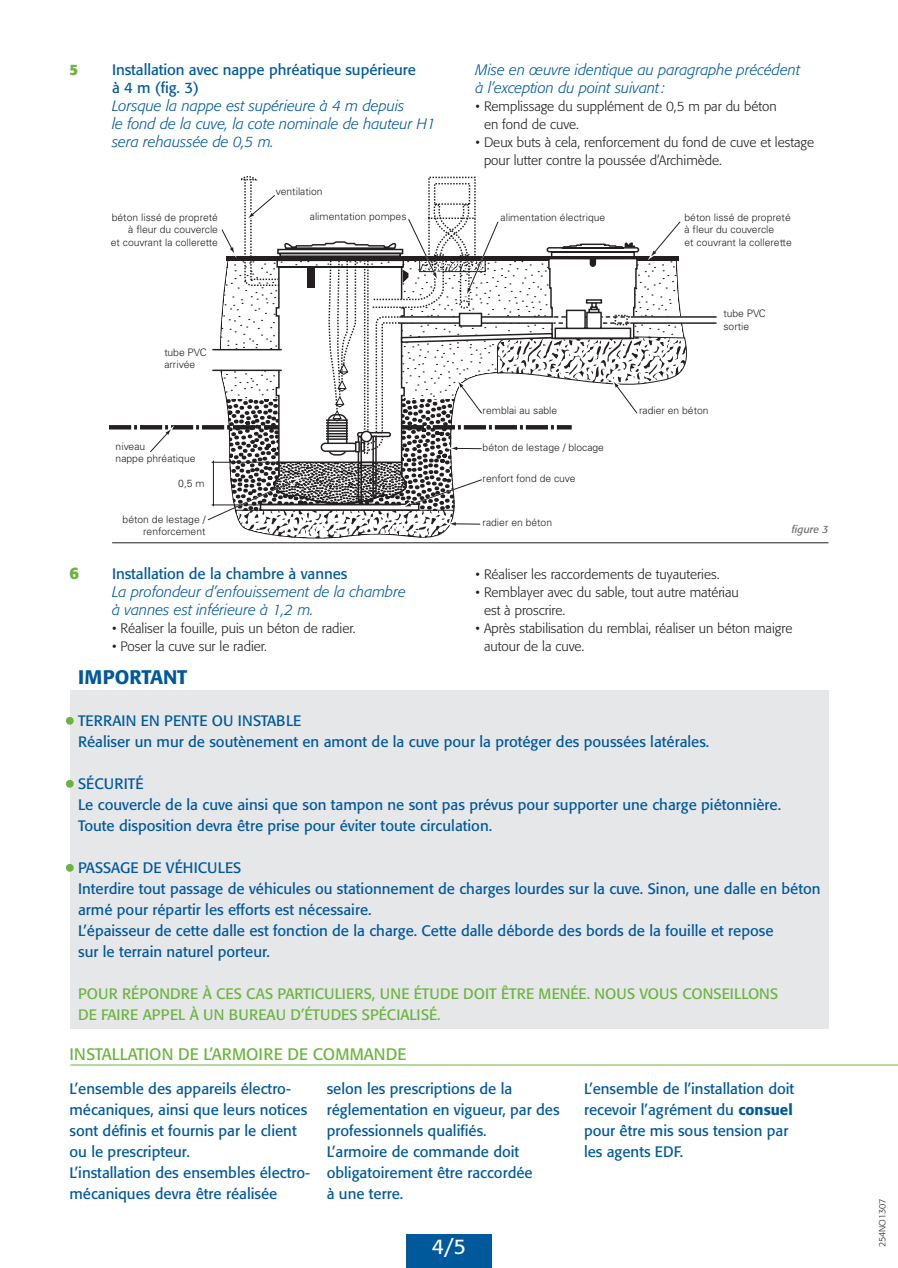
<style>
.page{position:relative;width:898px;height:1268px;background:#fff}
.page>*{position:absolute;margin:0;border:0;box-sizing:border-box;transform-origin:0 0}
.t1{font:21px "Formata";color:#fff}
.t2{font:500 19.5px "Formata";color:#00599a}
.t3{font:16.5px "Formata";color:#6cb43f}
.t4{font:700 16.5px "Formata";color:#6cb43f}
.t5{font:15px/21px "Formata";color:#00599a}
.t6{font:italic 300 15px/18px "Formata";color:#00599a}
.t7{font:15px "Formata";color:#6cb43f}
.t8{font:700 15px "Formata";color:#6cb43f}
.t9{font:300 13.5px/18px "Formata";color:#231f20}
.t10{font:italic 10.5px "Formata";color:#6c6d70}
.t11{font:300 10.35px/12.5px "Univers";color:#231f20}
.t12{font:300 9px "Formata";letter-spacing:-.02em;color:#231f20}
.s1{font-weight:500}
</style>
<div class="page">
<div style="left:406px;top:1235px;width:86px;height:33px;background:#00599a"></div>
<svg style="left:243px;top:528px;width:205px;height:11px"></svg>
<hr style="left:630px;top:322px;width:87px;height:2px;background:#231f20">
<hr style="left:631px;top:316px;width:86px;height:2px;background:#231f20">
<svg style="left:109px;top:176px;width:584px;height:352px"></svg>
<div style="left:70px;top:690px;width:758px;height:339px;background:#e6e7e9"></div>
<div style="left:66px;top:717px;width:8px;height:8px;background:#6cb43f;border-radius:50%"></div>
<div style="left:66px;top:780px;width:8px;height:8px;background:#6cb43f;border-radius:50%"></div>
<div style="left:66px;top:864px;width:8px;height:8px;background:#6cb43f;border-radius:50%"></div>
<hr style="left:112px;top:543px;width:716px;height:1px;background:#231f20">
<hr style="left:70px;top:1065px;width:828px;height:1px;background:#6cb43f">
<p class="t8" style="left:70px;top:60px;width:10px">5</p>
<p class="t4" style="left:70px;top:562px;width:11px">6</p>
<p class="t5" style="left:112px;top:60px;width:305px;line-height:18px">Installation avec nappe phréatique supérieure à 4 m (fig. 3)</p>
<p class="t6" style="left:112px;top:96px;width:325px">Lorsque la nappe est supérieure à 4 m depuis<br>le fond de la cuve, la cote nominale de hauteur H1 sera rehaussée de 0,5 m.</p>
<p class="t11" style="left:111px;top:211px;width:109px;text-align:right">béton lissé de propreté à fleur du couvercle<br>et couvrant la collerette</p>
<p class="t11" style="left:164px;top:346px;width:44px">tube PVC arrivée</p>
<p class="t11" style="left:116px;top:440px;width:81px">niveau<br>nappe phréatique</p>
<p class="t11" style="left:178px;top:477px;width:28px">0,5 m</p>
<p class="t11" style="left:276px;top:185px;width:48px">ventilation</p>
<p class="t11" style="left:310px;top:210px;width:98px">alimentation pompes</p>
<p class="t6" style="left:476px;top:60px;width:326px">Mise en œuvre identique au paragraphe précédent à l’exception du point suivant:</p>
<p class="t9" style="left:484px;top:97px;width:294px;text-indent:-8px">• Remplissage du supplément de 0,5 m par du béton en fond de cuve.</p>
<p class="t9" style="left:484px;top:133px;width:332px;text-indent:-8px">• Deux buts à cela, renforcement du fond de cuve et lestage pour lutter contre la poussée d’Archimède.</p>
<p class="t11" style="left:501px;top:212px;width:106px">alimentation électrique</p>
<p class="t11" style="left:685px;top:211px;width:109px">béton lissé de propreté à fleur du couvercle<br>et couvrant la collerette</p>
<p class="t11" style="left:723px;top:307px;width:44px">tube PVC sortie</p>
<p class="t11" style="left:483px;top:404px;width:76px">remblai au sable</p>
<p class="t11" style="left:639px;top:404px;width:71px">radier en béton</p>
<p class="t11" style="left:483px;top:441px;width:123px">béton de lestage / blocage</p>
<p class="t11" style="left:483px;top:472px;width:94px">renfort fond de cuve</p>
<p class="t11" style="left:123px;top:513px;width:84px;text-align:right">béton de lestage / renforcement</p>
<p class="t11" style="left:483px;top:516px;width:71px">radier en béton</p>
<p class="t10" style="left:792px;top:523px;width:38px">figure 3</p>
<p class="t5" style="left:112px;top:563px;width:237px">Installation de la chambre à vannes</p>
<p class="t6" style="left:112px;top:582px;width:295px">La profondeur d’enfouissement de la chambre à vannes est inférieure à 1,2 m.</p>
<p class="t9" style="left:112px;top:619px;width:245px">• Réaliser la fouille, puis un béton de radier.</p>
<p class="t9" style="left:112px;top:637px;width:157px">• Poser la cuve sur le radier.</p>
<p class="t9" style="left:476px;top:565px;width:245px">• Réaliser les raccordements de tuyauteries.</p>
<p class="t9" style="left:484px;top:583px;width:256px;text-indent:-8px">• Remblayer avec du sable, tout autre matériau est à proscrire.</p>
<p class="t9" style="left:484px;top:619px;width:310px;text-indent:-8px">• Après stabilisation du remblai, réaliser un béton maigre autour de la cuve.</p>
<h2 class="t2" style="left:78px;top:665px;width:111px">IMPORTANT</h2>
<p class="t5" style="left:78px;top:710px;width:96px">Terrain en pen</p>
<p class="t5" style="left:78px;top:710px;width:633px;text-indent:114px">te ou in stable<br>Réaliser un mur de soutènement en amont de la cuve pour la protéger des poussées latérales.</p>
<p class="t5" style="left:78px;top:773px;width:705px">Sécu rité<br>Le couvercle de la cuve ainsi que son tampon ne sont pas prévus pour supporter une charge piétonnière.<br>Toute disposition devra être prise pour éviter toute circulation.</p>
<p class="t5" style="left:78px;top:857px;width:744px">Passage de véhicules<br>Interdire tout passage de véhicules ou stationnement de charges lourdes sur la cuve. Sinon, une dalle en béton armé pour répartir les efforts est nécessaire.<br>L’épaisseur de cette dalle est fonction de la charge. Cette dalle déborde des bords de la fouille et repose<br>sur le terrain naturel porteur.</p>
<p class="t7" style="left:78px;top:985px;width:312px">Pou r répon dre à ces cas particuliers, une</p>
<p class="t7" style="left:414px;top:985px;width:366px">étu de doit être menée. Nous vous conseillons</p>
<p class="t7" style="left:78px;top:1006px;width:75px">de faire appel</p>
<p class="t7" style="left:190px;top:1006px;width:79px">à un bureau</p>
<p class="t7" style="left:290px;top:1006px;width:152px">d’étu des spécialisé.</p>
<p class="t3" style="left:70px;top:1044px;width:337px">INSTALLATION de l’armoire de comman de</p>
<p class="t5" style="left:70px;top:1078px;width:242px">L’ensemble des appareils électro&shy;mécaniques, ainsi que leurs notices sont définis et fournis par le client ou le prescripteur.<br>L’installation des ensembles électro&shy;mécaniques devra être réalisée</p>
<p class="t5" style="left:327px;top:1078px;width:234px">selon les prescriptions de la réglementation en vigueur, par des professionnels qualifiés.<br>L’armoire de commande doit obligatoirement être raccordée<br>à une terre.</p>
<p class="t5" style="left:584px;top:1078px;width:212px">L’ensemble de l’installation doit recevoir l’agrément du <span class="s1">consuel </span>pour être mis sous tension par les agents EDF.</p>
<h1 class="t1" style="left:432px;top:1234px;width:36px">4/5</h1>
<p class="t12" style="left:877px;top:1247px;width:50px;rotate:-90deg">254NO1307</p>
</div>
